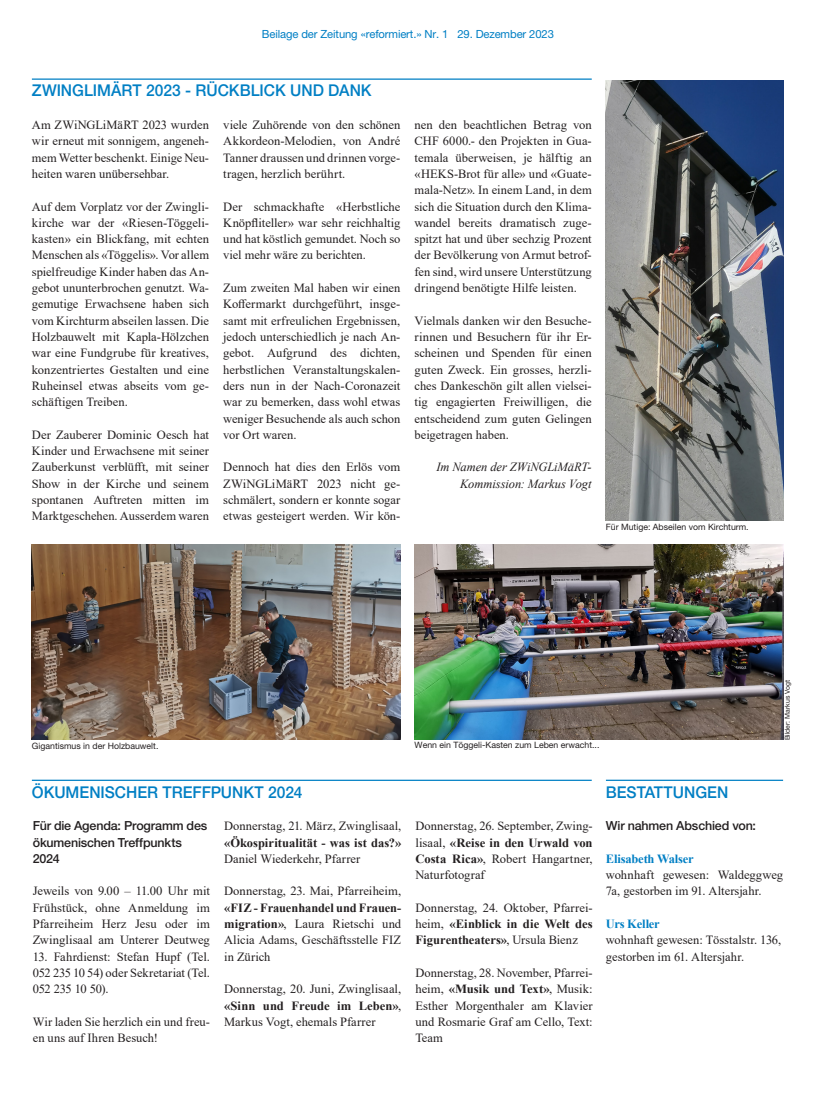
<style>
.page{position:relative;width:815px;height:1106px;background:#fff}
.page>*{position:absolute;margin:0;border:0;box-sizing:border-box;transform-origin:0 0}
.t1{font:500 16.25px "Helvetica Neue LT Pro";color:#007fc4;scale:.96 1}
.t2{font:12.5px/16.2px "Times New Roman";color:#231f20;text-align:justify}
.t3{font:500 12.5px/16.2px "Helvetica Neue LT Pro";letter-spacing:-.015em;color:#231f20}
.t4{font:italic 12.5px/16.2px "Times New Roman";letter-spacing:-.005em;color:#231f20;text-align:right}
.t5{font:700 12.5px "Times New Roman";letter-spacing:.005em;color:#231f20}
.t6{font:700 12.5px "Times New Roman";letter-spacing:-.015em;color:#007fc4}
.t7{font:11.25px "Helvetica Neue LT Pro";letter-spacing:-.01em;color:#007fc4}
.t8{font:8.75px "Helvetica Neue LT Pro";color:#231f20}
.t9{font:6.88px "Helvetica Neue LT Pro";color:#231f20}
.s1{font-weight:700}
</style>
<div class="page">
<hr style="left:32px;top:78px;width:560px;height:2px;background:#007fc4">
<img style="left:606px;top:80px;width:177px;height:440px">
<img style="left:32px;top:544px;width:368px;height:195px">
<img style="left:415px;top:544px;width:368px;height:195px">
<hr style="left:606px;top:779px;width:177px;height:2px;background:#007fc4">
<hr style="left:32px;top:779px;width:560px;height:2px;background:#007fc4">
<p class="t7" style="left:262px;top:27px;width:294px">Beilage der Zeitung «reformiert.» Nr. 1 29. Dezember 2023</p>
<h1 class="t1" style="left:32px;top:81px;width:355px">ZWINGLIMÄRT 2023 - RÜCKBLICK UND DANK</h1>
<p class="t2" style="left:32px;top:116px;width:179px">Am ZWiNGLiMäRT 2023 wurden wir erneut mit sonnigem, angeneh&shy;mem Wetter beschenkt. Einige Neu&shy;heiten waren unübersehbar.</p>
<p class="t2" style="left:32px;top:198px;width:179px">Auf dem Vorplatz vor der Zwingli&shy;kirche war der «Riesen-Töggeli&shy;kasten» ein Blickfang, mit echten Menschen als «Töggelis». Vor allem spielfreudige Kinder haben das An&shy;gebot ununterbrochen genutzt. Wa&shy;gemutige Erwachsene haben sich vom Kirchturm abseilen lassen. Die Holzbauwelt mit Kapla-Hölzchen war eine Fundgrube für kreatives, konzentriertes Gestalten und eine Ruheinsel etwas abseits vom ge&shy;schäftigen Treiben.</p>
<p class="t2" style="left:32px;top:426px;width:179px">Der Zauberer Dominic Oesch hat Kinder und Erwachsene mit seiner Zauberkunst verblüfft, mit seiner Show in der Kirche und seinem spontanen Auftreten mitten im Marktgeschehen. Ausserdem waren</p>
<p class="t2" style="left:223px;top:116px;width:179px">viele Zuhörende von den schönen Akkordeon-Melodien, von André Tanner draussen und drinnen vorge&shy;tragen, herzlich berührt.</p>
<p class="t2" style="left:223px;top:198px;width:179px">Der schmackhafte «Herbstliche Knöpfliteller» war sehr reichhaltig und hat köstlich gemundet. Noch so viel mehr wäre zu berichten.</p>
<p class="t2" style="left:223px;top:279px;width:179px">Zum zweiten Mal haben wir einen Koffermarkt durchgeführt, insge&shy;samt mit erfreulichen Ergebnissen, jedoch unterschiedlich je nach An&shy;gebot. Aufgrund des dichten, herbstlichen Veranstaltungskalen&shy;ders nun in der Nach-Coronazeit war zu bemerken, dass wohl etwas weniger Besuchende als auch schon vor Ort waren.</p>
<p class="t2" style="left:223px;top:459px;width:179px">Dennoch hat dies den Erlös vom ZWiNGLiMäRT 2023 nicht ge&shy;schmälert, sondern er konnte sogar etwas gesteigert werden. Wir kön-</p>
<p class="t2" style="left:415px;top:116px;width:179px">nen den beachtlichen Betrag von CHF 6000.- den Projekten in Gua&shy;temala überweisen, je hälftig an «HEKS-Brot für alle» und «Guate&shy;mala-Netz». In einem Land, in dem sich die Situation durch den Klima&shy;wandel bereits dramatisch zuge&shy;spitzt hat und über sechzig Prozent der Bevölkerung von Armut betrof&shy;fen sind, wird unsere Unterstützung dringend benötigte Hilfe leisten.</p>
<p class="t2" style="left:415px;top:312px;width:179px">Vielmals danken wir den Besuche&shy;rinnen und Besuchern für ihr Er&shy;scheinen und Spenden für einen guten Zweck. Ein grosses, herzli&shy;ches Dankeschön gilt allen vielsei&shy;tig engagierten Freiwilligen, die entscheidend zum guten Gelingen beigetragen haben.</p>
<p class="t4" style="left:437px;top:459px;width:157px">Im Namen der ZWiNGLiMäRT-<br>Kommission: Markus Vogt</p>
<p class="t8" style="left:606px;top:521px;width:144px">Für Mutige: Abseilen vom Kirchturm.</p>
<p class="t8" style="left:32px;top:740px;width:128px">Gigantismus in der Holzbauwelt.</p>
<p class="t8" style="left:415px;top:740px;width:186px">Wenn ein Töggeli-Kasten zum Leben erwacht...</p>
<p class="t9" style="left:783px;top:740px;width:62px;rotate:-90deg">Bilder: Markus Vogt</p>
<h1 class="t1" style="left:32px;top:782px;width:283px">ÖKUMENISCHER TREFFPUNKT 2024</h1>
<p class="t3" style="left:33px;top:817px;width:176px">Für die Agenda: Programm des ökumenischen Treffpunkts<br>2024</p>
<p class="t2" style="left:33px;top:882px;width:179px">Jeweils von 9.00 – 11.00 Uhr mit Frühstück, ohne Anmeldung im Pfarreiheim Herz Jesu oder im Zwinglisaal am Unterer Deutweg</p>
<p class="t2" style="left:33px;top:948px;width:179px">13. Fahrdienst: Stefan Hupf (Tel.<br>052 235 10 54) oder Sekretariat (Tel.<br>052 235 10 50).</p>
<p class="t2" style="left:33px;top:1013px;width:179px">Wir laden Sie herzlich ein und freu&shy;en uns auf Ihren Besuch!</p>
<p class="t2" style="left:224px;top:817px;width:179px">Donnerstag, 21. März, Zwinglisaal,</p>
<p class="t5" style="left:224px;top:833px;width:179px">«Ökospiritualität - was ist das?»</p>
<p class="t2" style="left:224px;top:850px;width:138px">Daniel Wiederkehr, Pfarrer</p>
<p class="t2" style="left:224px;top:882px;width:179px">Donnerstag, 23. Mai, Pfarreiheim,</p>
<p class="t2" style="left:224px;top:899px;width:179px"><span class="s1">«FIZ - Frauenhandel und Frauen&shy;migration»</span>, Laura Rietschi und Alicia Adams, Geschäftsstelle FIZ in Zürich</p>
<p class="t2" style="left:224px;top:980px;width:179px">Donnerstag, 20. Juni, Zwinglisaal, <span class="s1">«Sinn und Freude im Leben»</span>, Markus Vogt, ehemals Pfarrer</p>
<p class="t2" style="left:415px;top:817px;width:179px">Donnerstag, 26. September, Zwing&shy;lisaal, <span class="s1">«Reise in den Urwald von Costa Rica»</span>, Robert Hangartner, Naturfotograf</p>
<p class="t2" style="left:415px;top:899px;width:179px">Donnerstag, 24. Oktober, Pfarrei&shy;heim, <span class="s1">«Einblick in die Welt des Figurentheaters»</span>, Ursula Bienz</p>
<p class="t2" style="left:415px;top:964px;width:179px">Donnerstag, 28. November, Pfarrei&shy;heim, <span class="s1">«Musik und Text»</span>, Musik:<br>Esther Morgenthaler am Klavier und Rosmarie Graf am Cello, Text:<br>Team</p>
<h1 class="t1" style="left:606px;top:782px;width:129px">BESTATTUNGEN</h1>
<p class="t3" style="left:606px;top:817px;width:152px">Wir nahmen Abschied von:</p>
<p class="t6" style="left:606px;top:849px;width:89px">Elisabeth Walser</p>
<p class="t2" style="left:606px;top:866px;width:179px">wohnhaft gewesen: Waldeggweg<br>7a, gestorben im 91. Altersjahr.</p>
<p class="t6" style="left:606px;top:914px;width:55px">Urs Keller</p>
<p class="t2" style="left:606px;top:931px;width:177px">wohnhaft gewesen: Tösstalstr. 136, gestorben im 61. Altersjahr.</p>
</div>
